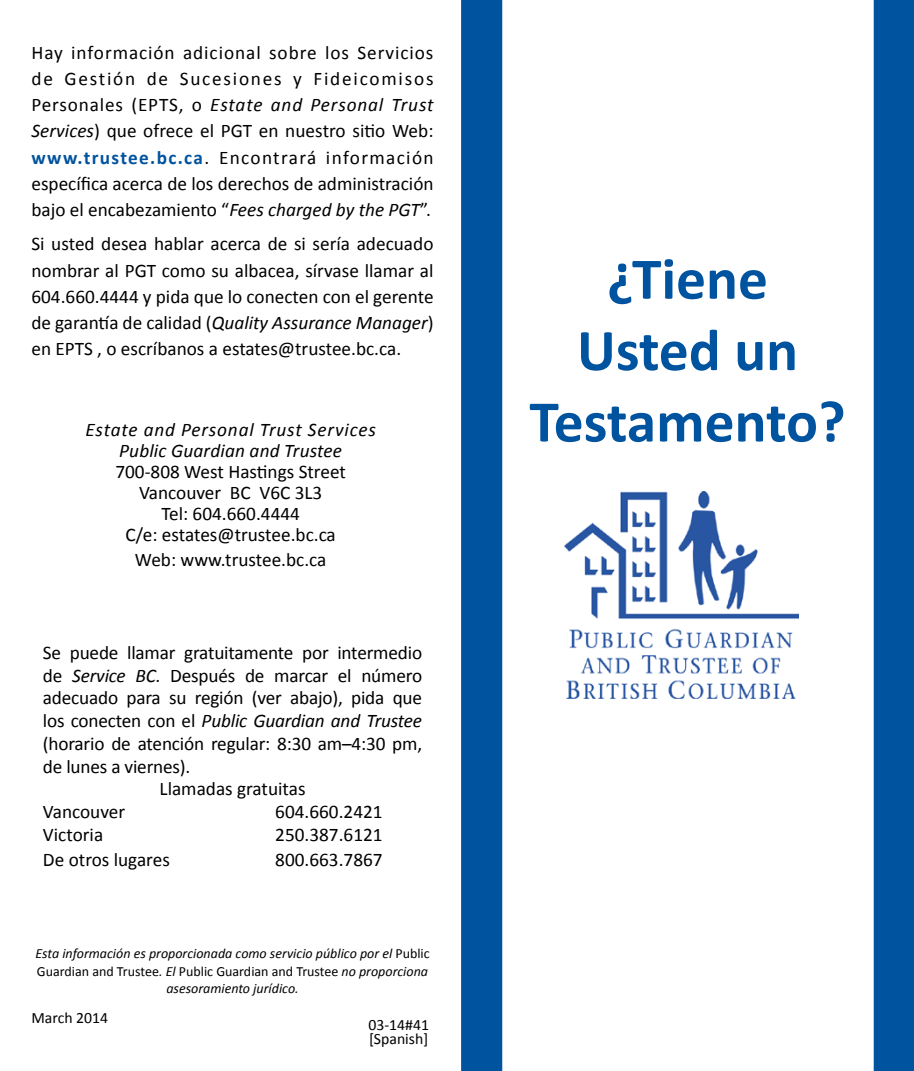
<style>
.page{position:relative;width:914px;height:1071px;background:#fff}
.page>*{position:absolute;margin:0;border:0;box-sizing:border-box;transform-origin:0 0}
.t1{font:700 59.5px/71.4px "Calibri";color:#00539f;text-align:center}
.t2{font:19.25px/26.2px "Calibri";letter-spacing:-.01em;color:#000;text-align:justify}
.t3{font:italic 19.25px/21px "Calibri";letter-spacing:.03em;color:#000;text-align:center}
.t4{font:italic 19.25px "Calibri";letter-spacing:-.01em;color:#000}
.t5{font:15.75px "Calibri";color:#000}
.t6{font:italic 14px/17.5px "Calibri";color:#000;text-align:center}
.s1{font-style:italic}
.s2{font-weight:700;color:#00539f}
.s3{font-style:normal}
</style>
<div class="page">
<div style="left:461px;top:0;width:41px;height:1071px;background:#00539f"></div>
<div style="left:873px;top:0;width:41px;height:1071px;background:#00539f"></div>
<img style="left:564px;top:491px;width:234px;height:207px">
<p class="t2" style="left:31px;top:39px;width:403px">Hay información adicional sobre los Servicios de Gestión de Sucesiones y Fideicomisos Personales (EPTS, o <span class="s1">Estate and Personal Trust Services</span>) que ofrece el PGT en nuestro sitio Web: <span class="s2">www.trustee.bc.ca</span>. Encontrará información específica acerca de los derechos de administración bajo el encabezamiento “<span class="s1">Fees charged by the PGT</span>”.</p>
<p class="t2" style="left:31px;top:231px;width:403px">Si usted desea hablar acerca de si sería adecuado nombrar al PGT como su albacea, sírvase llamar al 604.660.4444 y pida que lo conecten con el gerente de garantía de calidad (<span class="s1">Quality Assurance Manager</span>) en EPTS , o escríbanos a estates@trustee.bc.ca.</p>
<p class="t3" style="left:85px;top:419px;width:292px">Estate and Personal Trust Services<br>Public Guardian and Trustee</p>
<p class="t2" style="left:115px;top:461px;width:232px;line-height:21px;text-align:center">700-808 West Hastings Street<br>Vancouver BC V6C 3L3<br>Tel: 604.660.4444<br>C/e: estates@trustee.bc.ca</p>
<p class="t2" style="left:135px;top:547px;width:193px">Web: www.trustee.bc.ca</p>
<p class="t2" style="left:43px;top:639px;width:380px">Se puede llamar gratuitamente por intermedio</p>
<p class="t2" style="left:43px;top:662px;width:381px">de <span class="s1">Service BC</span>. Después de marcar el número</p>
<p class="t2" style="left:43px;top:685px;width:380px">adecuado para su región (ver abajo), pida que</p>
<p class="t4" style="left:43px;top:708px;width:381px"><span class="s3">los conecten con el</span> Public Guardian and Trustee</p>
<p class="t2" style="left:43px;top:730px;width:381px">(horario de atención regular: 8:30 am–4:30 pm,</p>
<p class="t2" style="left:43px;top:753px;width:149px">de lunes a viernes).</p>
<p class="t2" style="left:160px;top:776px;width:147px">Llamadas gratuitas</p>
<p class="t2" style="left:43px;top:799px;width:84px">Vancouver</p>
<p class="t2" style="left:275px;top:799px;width:109px">604.660.2421</p>
<p class="t2" style="left:43px;top:821px;width:62px">Victoria</p>
<p class="t2" style="left:275px;top:821px;width:109px">250.387.6121</p>
<p class="t2" style="left:43px;top:847px;width:128px">De otros lugares</p>
<p class="t2" style="left:275px;top:847px;width:109px">800.663.7867</p>
<p class="t6" style="left:35px;top:944px;width:396px">Esta información es proporcionada como servicio público por el <span class="s3">Public<br>Guardian and Trustee</span>. El <span class="s3">Public Guardian and Trustee</span> no proporciona asesoramiento jurídico.</p>
<p class="t5" style="left:368px;top:1015px;width:62px">03-14#41</p>
<p class="t5" style="left:31px;top:1008px;width:78px">March 2014</p>
<p class="t5" style="left:369px;top:1029px;width:61px">[Spanish]</p>
<h1 class="t1" style="left:529px;top:243px;width:318px">¿Tiene<br>Usted un<br>Testamento?</h1>
</div>
